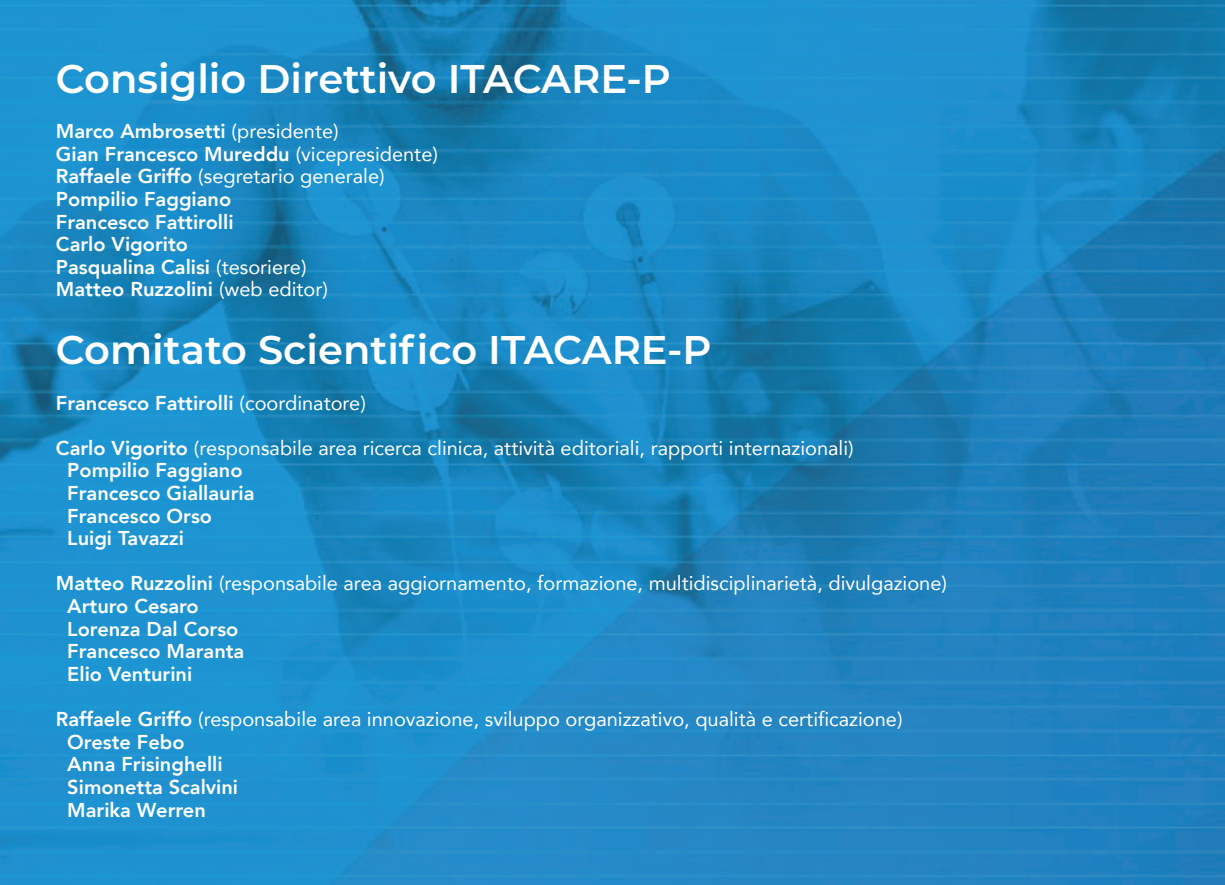
<style>
.page{position:relative;width:1225px;height:885px;background:#fff}
.page>*{position:absolute;margin:0;border:0;box-sizing:border-box;transform-origin:0 0}
.t1{font:600 40px "Montserrat";color:#fff}
.t2{font:20px/22.6px "Avenir";color:#fff}
.t3{font:800 20px/22.6px "Avenir";color:#fff}
.s1{font-weight:400}
.s2{font-weight:800}
</style>
<div class="page">
<img style="left:0;top:0;width:1225px;height:884px">
<h1 class="t1" style="left:56px;top:50px;width:616px">Consiglio Direttivo ITACARE-P</h1>
<p class="t3" style="left:56px;top:120px;width:383px">Marco Ambrosetti <span class="s1">(presidente)<br></span>Gian Francesco Mureddu <span class="s1">(vicepresidente)<br></span>Raffaele Griffo <span class="s1">(segretario generale)<br></span>Pompilio Faggiano<br>Francesco Fattirolli<br>Carlo Vigorito<br>Pasqualina Calisi <span class="s1">(tesoriere)<br></span>Matteo Ruzzolini <span class="s1">(web editor)</span></p>
<h1 class="t1" style="left:56px;top:322px;width:657px">Comitato Scientifico ITACARE-P</h1>
<p class="t3" style="left:56px;top:391px;width:311px">Francesco Fattirolli <span class="s1">(coordinatore)</span></p>
<p class="t2" style="left:67px;top:436px;width:788px;text-indent:-11px"><span class="s2">Carlo Vigorito</span> (responsabile area ricerca clinica, attività editoriali, rapporti internazionali)<br><span class="s2">Pompilio Faggiano<br>Francesco Giallauria<br>Francesco Orso<br>Luigi Tavazzi</span></p>
<p class="t2" style="left:67px;top:571px;width:881px;text-indent:-11px"><span class="s2">Matteo Ruzzolini</span> (responsabile area aggiornamento, formazione, multidisciplinarietà, divulgazione)<br><span class="s2">Arturo Cesaro<br>Lorenza Dal Corso<br>Francesco Maranta<br>Elio Venturini</span></p>
<p class="t2" style="left:67px;top:707px;width:837px;text-indent:-11px"><span class="s2">Raffaele Griffo</span> (responsabile area innovazione, sviluppo organizzativo, qualità e certificazione)<br><span class="s2">Oreste Febo<br>Anna Frisinghelli<br>Simonetta Scalvini<br>Marika Werren</span></p>
</div>
